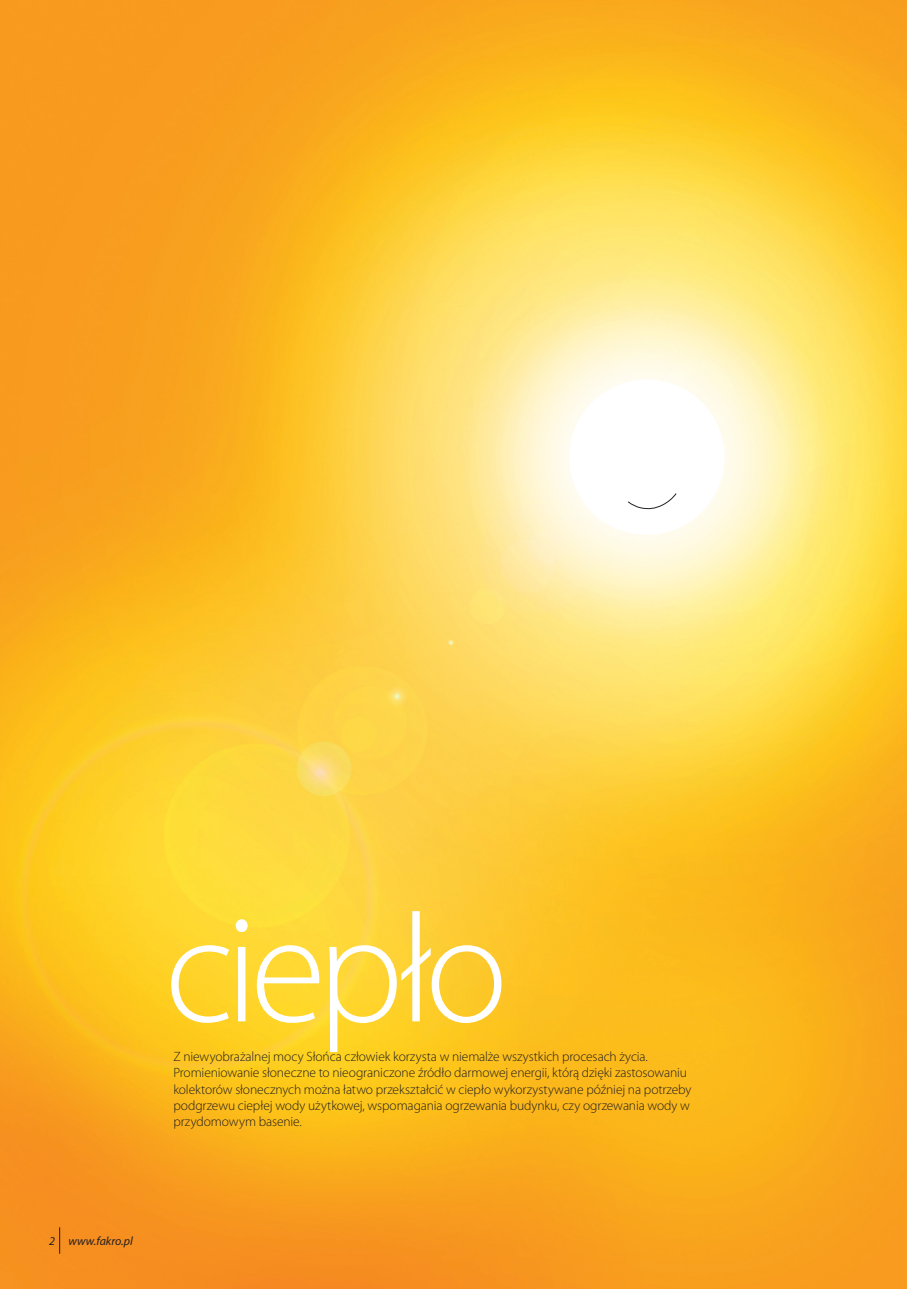
<style>
.page{position:relative;width:919px;height:1289px;background:#fff}
.page>*{position:absolute;margin:0;border:0;box-sizing:border-box;transform-origin:0 0}
.t1{font:300 154.95px "Myriad Pro";letter-spacing:-.05em;color:#fff}
.t2{font:300 13.5px/16.2px "Myriad Pro";letter-spacing:-.005em;color:#231f20}
.t3{font:italic 12px "Myriad Pro";color:#231f20}
</style>
<div class="page">
<img style="left:0;top:0;width:906px;height:1288px">
<svg style="left:459px;top:270px;width:375px;height:374px;background:#feeb90"></svg>
<svg style="left:493px;top:303px;width:307px;height:307px;background:#fef5cb"></svg>
<div style="left:569px;top:379px;width:155px;height:156px;background:#fff;border-radius:50%"></div>
<svg style="left:628px;top:493px;width:49px;height:17px"></svg>
<svg style="left:59px;top:1227px;width:1px;height:26px"></svg>
<h1 class="t1" style="left:165px;top:884px;width:344px">ciepło</h1>
<p class="t2" style="left:173px;top:1048px;width:519px">Z niewyobrażalnej mocy Słońca człowiek korzysta w niemalże wszystkich procesach życia.<br>Promieniowanie słoneczne to nieograniczone źródło darmowej energii, którą dzięki zastosowaniu kolektorów słonecznych można łatwo przekształcić w ciepło wykorzystywane później na potrzeby podgrzewu ciepłej wody użytkowej, wspomagania ogrzewania budynku, czy ogrzewania wody w przydomowym basenie.</p>
<p class="t3" style="left:49px;top:1233px;width:85px">2 www.fakro.pl</p>
</div>
